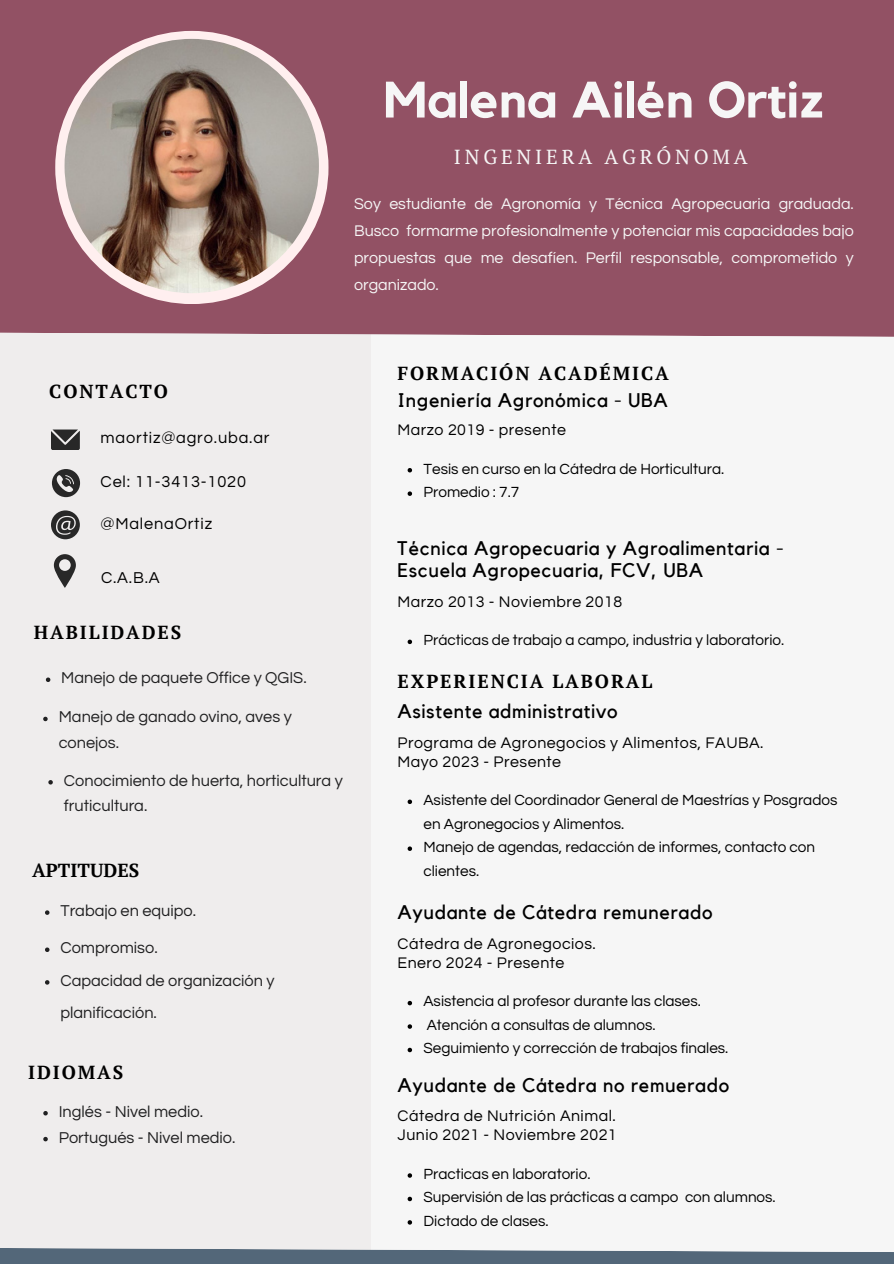
<style>
.page{position:relative;width:894px;height:1264px;background:#fff}
.page>*{position:absolute;margin:0;border:0;box-sizing:border-box;transform-origin:0 0}
.t1{font:700 50.55px "Kollektif";color:#f6f6f6}
.t2{font:20.25px "PT Serif";letter-spacing:.185em;color:#f6f6f6}
.t3{font:19.65px/22.5px "Kollektif";letter-spacing:.03em;color:#000}
.t4{font:700 18.75px "PT Serif";letter-spacing:.1em;color:#000}
.t5{font:700 18.75px "PT Serif";color:#000}
.t6{font:16.35px/25.7px "Questrial";color:#202021}
.t7{font:16.35px "Questrial";letter-spacing:.05em;color:#000}
.t8{font:16.05px/27px "Questrial";color:#f6f6f6;text-align:justify}
.t9{font:15.9px "Questrial";letter-spacing:.03em;color:#000}
.t10{font:15.3px/23.4px "Questrial";color:#000}
</style>
<div class="page">
<div style="left:0;top:0;width:893px;height:1263px;background:#f6f6f6"></div>
<div style="left:0;top:320px;width:370px;height:943px;background:#efeded"></div>
<div style="left:0;top:0;width:893px;height:337px;background:#925164"></div>
<div style="left:55px;top:31px;width:273px;height:273px;background:#ffefef;border-radius:50%"></div>
<img style="left:64px;top:39px;width:255px;height:254px;border-radius:50%">
<svg style="left:0;top:1248px;width:893px;height:15px;background:#6a7b8a"></svg>
<svg style="left:52px;top:469px;width:28px;height:28px"></svg>
<svg style="left:54px;top:554px;width:22px;height:34px"></svg>
<svg style="left:51px;top:510px;width:29px;height:29px"></svg>
<svg style="left:51px;top:429px;width:29px;height:21px"></svg>
<svg style="left:407px;top:468px;width:5px;height:4px"></svg>
<svg style="left:407px;top:491px;width:5px;height:5px"></svg>
<svg style="left:407px;top:1000px;width:5px;height:5px"></svg>
<svg style="left:407px;top:1024px;width:5px;height:4px"></svg>
<svg style="left:407px;top:1047px;width:5px;height:5px"></svg>
<svg style="left:407px;top:799px;width:5px;height:5px"></svg>
<svg style="left:407px;top:846px;width:5px;height:5px"></svg>
<svg style="left:45px;top:910px;width:4px;height:4px"></svg>
<svg style="left:45px;top:947px;width:4px;height:5px"></svg>
<svg style="left:45px;top:980px;width:4px;height:4px"></svg>
<svg style="left:43px;top:1111px;width:5px;height:4px"></svg>
<svg style="left:43px;top:1136px;width:5px;height:5px"></svg>
<svg style="left:46px;top:677px;width:4px;height:5px"></svg>
<svg style="left:43px;top:716px;width:5px;height:5px"></svg>
<svg style="left:48px;top:780px;width:5px;height:4px"></svg>
<svg style="left:407px;top:639px;width:5px;height:5px"></svg>
<svg style="left:407px;top:1173px;width:5px;height:4px"></svg>
<svg style="left:407px;top:1196px;width:5px;height:5px"></svg>
<svg style="left:407px;top:1220px;width:5px;height:4px"></svg>
<p class="t1" style="left:383px;top:77px;width:442px">Malena Ailén Ortiz</p>
<h5 class="t2" style="left:454px;top:143px;width:295px">INGENIERA AGRÓNOMA</h5>
<p class="t8" style="left:354px;top:191px;width:501px">Soy estudiante de Agronomía y Técnica Agropecuaria graduada.<br>Busco formarme profesionalmente y potenciar mis capacidades bajo propuestas que me desafíen. Perfil responsable, comprometido y organizado.</p>
<p class="t4" style="left:49px;top:378px;width:120px">CONTACTO</p>
<h1 class="t7" style="left:100px;top:429px;width:170px">maortiz@agro.uba.ar</h1>
<h3 class="t7" style="left:100px;top:473px;width:147px">Cel: 11-3413-1020</h3>
<p class="t7" style="left:100px;top:515px;width:113px">@MalenaOrtiz</p>
<h2 class="t7" style="left:101px;top:570px;width:60px">C.A.B.A</h2>
<p class="t4" style="left:34px;top:620px;width:149px">HABILIDADES</p>
<h2 class="t6" style="left:61px;top:665px;width:247px">Manejo de paquete Office y QGIS.</h2>
<h4 class="t6" style="left:59px;top:704px;width:235px">Manejo de ganado ovino, aves y conejos.</h4>
<p class="t6" style="left:64px;top:767px;width:280px">Conocimiento de huerta, horticultura y fruticultura.</p>
<h2 class="t5" style="left:32px;top:857px;width:108px">APTITUDES</h2>
<h4 class="t6" style="left:60px;top:898px;width:137px">Trabajo en equipo.</h4>
<p class="t6" style="left:60px;top:935px;width:99px">Compromiso.</p>
<p class="t6" style="left:60px;top:964px;width:216px;line-height:32.7px">Capacidad de organización y planificación.</p>
<p class="t4" style="left:28px;top:1059px;width:96px">IDIOMAS</p>
<p class="t6" style="left:59px;top:1098px;width:146px">Inglés - Nivel medio.</p>
<h4 class="t6" style="left:59px;top:1124px;width:178px">Portugués - Nivel medio.</h4>
<p class="t4" style="left:397px;top:360px;width:273px">FORMACIÓN ACADÉMICA</p>
<p class="t3" style="left:397px;top:389px;width:272px">Ingeniería Agronómica - UBA</p>
<p class="t9" style="left:397px;top:422px;width:170px">Marzo 2019 - presente</p>
<p class="t10" style="left:423px;top:457px;width:302px">Tesis en curso en la Cátedra de Horticultura.</p>
<p class="t10" style="left:423px;top:480px;width:97px">Promedio : 7.7</p>
<p class="t3" style="left:397px;top:537px;width:387px">Técnica Agropecuaria y Agroalimentaria -<br>Escuela Agropecuaria, FCV, UBA</p>
<h4 class="t9" style="left:397px;top:593px;width:226px">Marzo 2013 - Noviembre 2018</h4>
<p class="t10" style="left:423px;top:629px;width:362px">Prácticas de trabajo a campo, industria y laboratorio.</p>
<p class="t4" style="left:397px;top:669px;width:256px">EXPERIENCIA LABORAL</p>
<p class="t3" style="left:397px;top:700px;width:221px">Asistente administrativo</p>
<p class="t9" style="left:397px;top:734px;width:367px">Programa de Agronegocios y Alimentos, FAUBA.</p>
<p class="t9" style="left:397px;top:753px;width:165px">Mayo 2023 - Presente</p>
<p class="t10" style="left:423px;top:788px;width:415px">Asistente del Coordinador General de Maestrías y Posgrados en Agronegocios y Alimentos.</p>
<h2 class="t10" style="left:423px;top:835px;width:393px">Manejo de agendas, redacción de informes, contacto con clientes.</h2>
<h2 class="t3" style="left:397px;top:902px;width:316px">Ayudante de Cátedra remunerado</h2>
<h2 class="t9" style="left:397px;top:936px;width:200px">Cátedra de Agronegocios.</h2>
<p class="t9" style="left:397px;top:954px;width:168px">Enero 2024 - Presente</p>
<p class="t10" style="left:423px;top:990px;width:279px">Asistencia al profesor durante las clases.</p>
<p class="t10" style="left:426px;top:1013px;width:230px">Atención a consultas de alumnos.</p>
<p class="t10" style="left:423px;top:1036px;width:306px">Seguimiento y corrección de trabajos finales.</p>
<p class="t3" style="left:397px;top:1074px;width:333px">Ayudante de Cátedra no remuerado</p>
<h4 class="t9" style="left:397px;top:1108px;width:219px">Cátedra de Nutrición Animal.</h4>
<p class="t9" style="left:397px;top:1127px;width:221px">Junio 2021 - Noviembre 2021</p>
<p class="t10" style="left:423px;top:1162px;width:168px">Practicas en laboratorio.</p>
<p class="t10" style="left:423px;top:1185px;width:353px">Supervisión de las prácticas a campo con alumnos.</p>
<p class="t10" style="left:423px;top:1209px;width:126px">Dictado de clases.</p>
</div>
